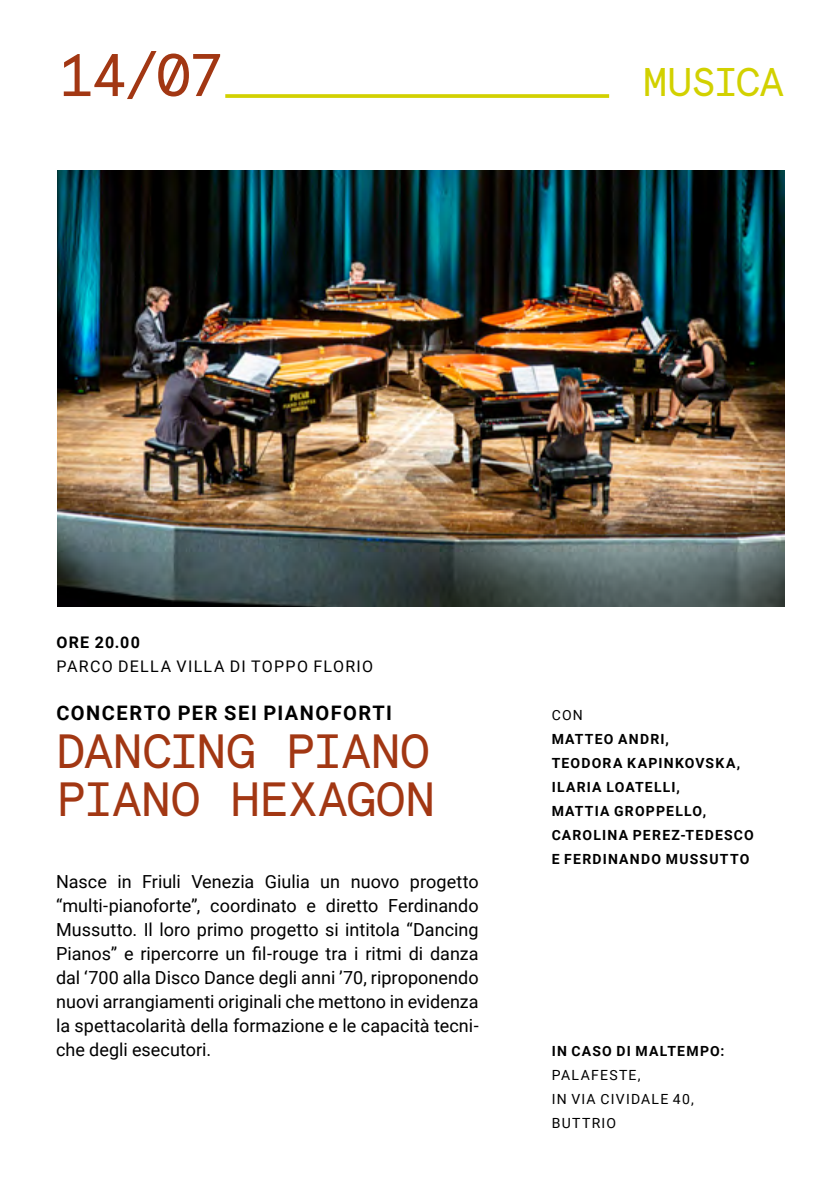
<style>
.page{position:relative;width:840px;height:1191px;background:#fff}
.page>*{position:absolute;margin:0;border:0;box-sizing:border-box;transform-origin:0 0}
.t1{font:60px "Apercu Mono Pro";color:#a23713}
.t2{font:48px/48px "Apercu Mono Pro";letter-spacing:-.015em;color:#a23713}
.t3{font:40px "Apercu Mono Pro";letter-spacing:-.025em;color:#d2d100}
.t4{font:700 20px "Roboto";letter-spacing:.075em;color:#000}
.t5{font:18px/24px "Roboto";color:#000;text-align:justify}
.t6{font:16px "Roboto";letter-spacing:.08em;color:#000}
.t7{font:700 16px "Roboto";letter-spacing:.085em;color:#000}
.t8{font:700 14px/24px "Roboto";letter-spacing:.085em;color:#000}
.t9{font:14px/24px "Roboto";letter-spacing:.09em;color:#000}
</style>
<div class="page">
<svg style="left:225px;top:94px;width:383px;height:4px;background:#d4d311"></svg>
<img style="left:58px;top:170px;width:725px;height:436px">
<h1 class="t1" style="left:57px;top:29px;width:170px">14/07</h1>
<h3 class="t3" style="left:642px;top:51px;width:143px">MUSICA</h3>
<p class="t7" style="left:56px;top:631px;width:85px">ORE 20.00</p>
<p class="t6" style="left:56px;top:655px;width:318px">PARCO DELLA VILLA DI TOPPO FLORIO</p>
<p class="t4" style="left:56px;top:699px;width:337px">CONCERTO PER SEI PIANOFORTI</p>
<h2 class="t2" style="left:56px;top:723px;width:380px">DANCING PIANO<br>PIANO HEXAGON</h2>
<p class="t5" style="left:56px;top:869px;width:424px">Nasce in Friuli Venezia Giulia un nuovo progetto “multi-pianoforte”, coordinato e diretto Ferdinando Mussutto. Il loro primo progetto si intitola “Dancing Pianos” e ripercorre un fil-rouge tra i ritmi di danza dal ‘700 alla Disco Dance degli anni ’70, riproponendo nuovi arrangiamenti originali che mettono in evidenza la spettacolarità della formazione e le capacità tecni&shy;che degli esecutori.</p>
<p class="t9" style="left:551px;top:703px;width:33px">CON</p>
<p class="t8" style="left:551px;top:727px;width:203px">MATTEO ANDRI,<br>TEODORA KAPINKOVSKA,<br>ILARIA LOATELLI,<br>MATTIA GROPPELLO,<br>CAROLINA PEREZ-TEDESCO<br>E FERDINANDO MUSSUTTO</p>
<p class="t8" style="left:551px;top:1038px;width:174px">IN CASO DI MALTEMPO:</p>
<p class="t9" style="left:551px;top:1062px;width:143px">PALAFESTE,<br>IN VIA CIVIDALE 40,<br>BUTTRIO</p>
</div>
